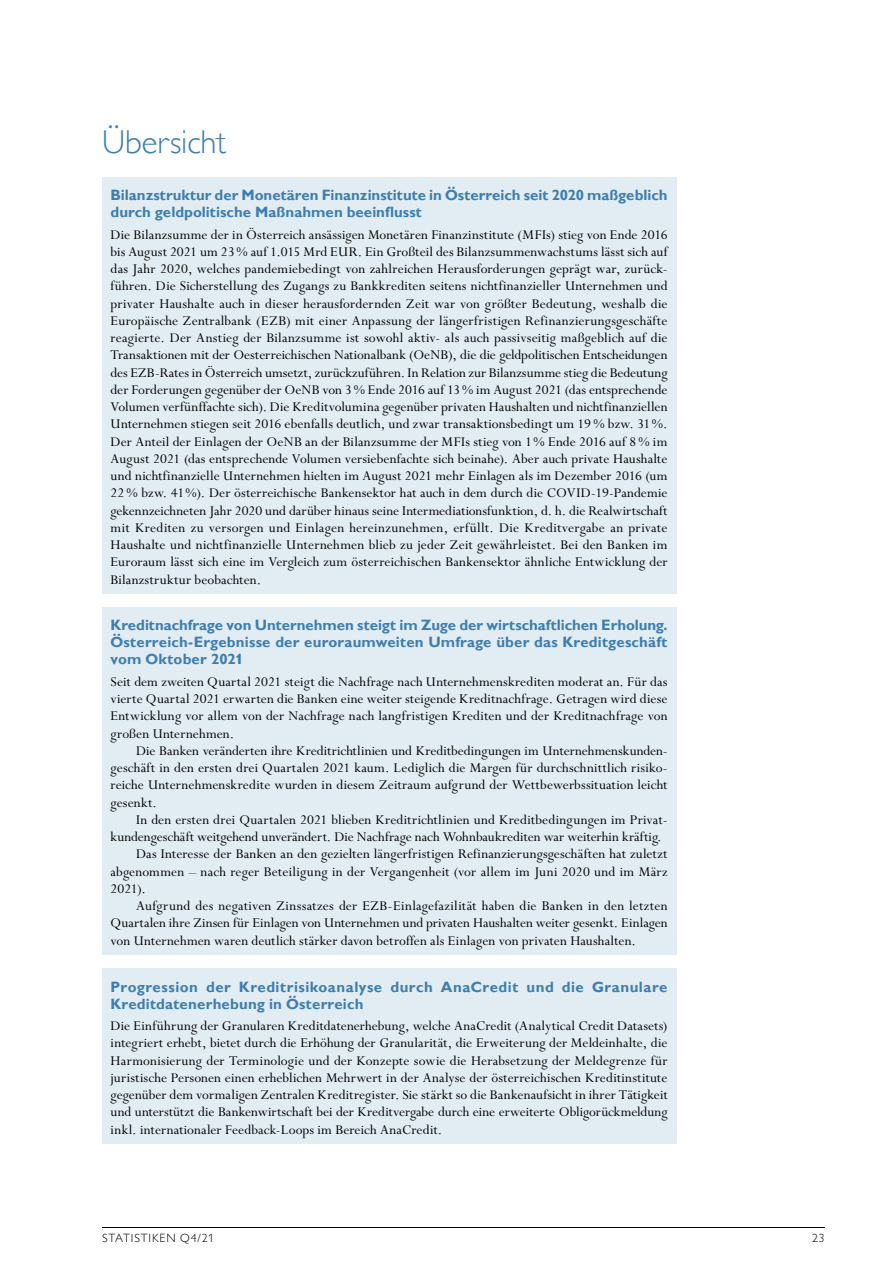
<style>
.page{position:relative;width:893px;height:1263px;background:#fff}
.page>*{position:absolute;margin:0;border:0;box-sizing:border-box;transform-origin:0 0}
.t1{font:300 33px "Gill Sans MT Pro";color:#3e7eaf}
.t2{font:15px/17.2px "Perpetua Std";letter-spacing:.01em;color:#000;text-align:justify}
.t3{font:700 15px/17px "Gill Sans MT Pro";letter-spacing:.005em;color:#3e7eaf}
.t4{font:700 15px/17px "Gill Sans MT Pro";letter-spacing:.03em;color:#3e7eaf}
.t5{font:300 12px "Gill Sans MT Pro";letter-spacing:.075em;color:#000}
</style>
<div class="page">
<hr style="left:102px;top:1227px;width:723px;height:1px;background:#000">
<div style="left:102px;top:177px;width:574px;height:53px;background:#e2ecf3"></div>
<div style="left:102px;top:219px;width:574px;height:374px;background:#e2ecf3"></div>
<div style="left:102px;top:607px;width:574px;height:71px;background:#e2ecf3"></div>
<div style="left:102px;top:667px;width:574px;height:80px;background:#e2ecf3"></div>
<div style="left:102px;top:736px;width:574px;height:80px;background:#e2ecf3"></div>
<div style="left:102px;top:805px;width:574px;height:46px;background:#e2ecf3"></div>
<div style="left:102px;top:839px;width:574px;height:64px;background:#e2ecf3"></div>
<div style="left:102px;top:891px;width:574px;height:63px;background:#e2ecf3"></div>
<div style="left:102px;top:968px;width:574px;height:54px;background:#e2ecf3"></div>
<div style="left:102px;top:1011px;width:574px;height:132px;background:#e2ecf3"></div>
<h1 class="t1" style="left:102px;top:122px;width:126px">Übersicht</h1>
<p class="t3" style="left:111px;top:186px;width:559px">Bilanzstruktur der Monetären Finanzinstitute in Österreich seit 2020 maßgeblich durch geldpolitische Maßnahmen beeinflusst</p>
<p class="t2" style="left:111px;top:226px;width:559px">Die Bilanzsumme der in Österreich ansässigen Monetären Finanzinstitute (MFIs) stieg von Ende 2016 bis August 2021 um 23 % auf 1.015 Mrd EUR. Ein Großteil des Bilanzsummenwachstums lässt sich auf das Jahr 2020, welches pandemiebedingt von zahlreichen Herausforderungen geprägt war, zurück&shy;führen. Die Sicherstellung des Zugangs zu Bankkrediten seitens nichtfinanzieller Unternehmen und privater Haushalte auch in dieser herausfordernden Zeit war von größter Bedeutung, weshalb die Europäische Zentralbank (EZB) mit einer Anpassung der längerfristigen Refinanzierungsgeschäfte reagierte. Der Anstieg der Bilanzsumme ist sowohl aktiv- als auch passivseitig maßgeblich auf die Transaktionen mit der Oesterreichischen Nationalbank (OeNB), die die geldpolitischen Entscheidungen des EZB-Rates in Österreich umsetzt, zurückzuführen. In Relation zur Bilanzsumme stieg die Bedeutung der Forderungen gegenüber der OeNB von 3 % Ende 2016 auf 13 % im August 2021 (das entsprechende Volumen verfünffachte sich). Die Kreditvolumina gegenüber privaten Haushalten und nichtfinanziellen Unternehmen stiegen seit 2016 ebenfalls deutlich, und zwar transaktionsbedingt um 19 % bzw. 31%.<br>Der Anteil der Einlagen der OeNB an der Bilanzsumme der MFIs stieg von 1% Ende 2016 auf 8 % im August 2021 (das entsprechende Volumen versiebenfachte sich beinahe). Aber auch private Haushalte und nichtfinanzielle Unternehmen hielten im August 2021 mehr Einlagen als im Dezember 2016 (um 22 % bzw. 41%). Der österreichische Bankensektor hat auch in dem durch die COVID-19-Pandemie gekennzeichneten Jahr 2020 und darüber hinaus seine Intermediationsfunktion, d. h. die Realwirtschaft mit Krediten zu versorgen und Einlagen hereinzunehmen, erfüllt. Die Kreditvergabe an private Haushalte und nichtfinanzielle Unternehmen blieb zu jeder Zeit gewährleistet. Bei den Banken im Euroraum lässt sich eine im Vergleich zum österreichischen Bankensektor ähnliche Entwicklung der Bilanzstruktur beobachten.</p>
<p class="t3" style="left:111px;top:617px;width:559px;text-align:justify">Kreditnachfrage von Unternehmen steigt im Zuge der wirtschaftlichen Erholung.<br>Österreich-Ergebnisse der euroraumweiten Umfrage über das Kreditgeschäft vom Oktober 2021</p>
<p class="t2" style="left:111px;top:673px;width:558px">Seit dem zweiten Quartal 2021 steigt die Nachfrage nach Unternehmenskrediten moderat an. Für das vierte Quartal 2021 erwarten die Banken eine weiter steigende Kreditnachfrage. Getragen wird diese Entwicklung vor allem von der Nachfrage nach langfristigen Krediten und der Kreditnachfrage von großen Unternehmen.</p>
<p class="t2" style="left:111px;top:742px;width:559px;text-indent:26px">Die Banken veränderten ihre Kreditrichtlinien und Kreditbedingungen im Unternehmenskunden&shy;geschäft in den ersten drei Quartalen 2021 kaum. Lediglich die Margen für durchschnittlich risiko&shy;reiche Unternehmenskredite wurden in diesem Zeitraum aufgrund der Wettbewerbssituation leicht gesenkt.</p>
<p class="t2" style="left:136px;top:811px;width:533px">In den ersten drei Quartalen 2021 blieben Kreditrichtlinien und Kreditbedingungen im Privat-</p>
<p class="t2" style="left:111px;top:829px;width:552px">kundengeschäft weitgehend unverändert. Die Nachfrage nach Wohnbaukrediten war weiterhin kräftig.</p>
<p class="t2" style="left:136px;top:846px;width:533px">Das Interesse der Banken an den gezielten längerfristigen Refinanzierungsgeschäften hat zuletzt</p>
<p class="t2" style="left:111px;top:863px;width:558px">abgenommen – nach reger Beteiligung in der Vergangenheit (vor allem im Juni 2020 und im März</p>
<p class="t2" style="left:111px;top:880px;width:37px">2021).</p>
<p class="t2" style="left:136px;top:898px;width:533px">Aufgrund des negativen Zinssatzes der EZB-Einlagefazilität haben die Banken in den letzten</p>
<p class="t2" style="left:111px;top:915px;width:558px">Quartalen ihre Zinsen für Einlagen von Unternehmen und privaten Haushalten weiter gesenkt. Einlagen</p>
<p class="t2" style="left:111px;top:932px;width:527px">von Unternehmen waren deutlich stärker davon betroffen als Einlagen von privaten Haushalten.</p>
<p class="t4" style="left:111px;top:978px;width:559px">Progression der Kreditrisikoanalyse durch AnaCredit und die Granulare<br>Kreditdatenerhebung in Österreich</p>
<p class="t2" style="left:111px;top:1017px;width:559px">Die Einführung der Granularen Kreditdatenerhebung, welche AnaCredit (Analytical Credit Datasets) integriert erhebt, bietet durch die Erhöhung der Granularität, die Erweiterung der Meldeinhalte, die Harmonisierung der Terminologie und der Konzepte sowie die Herabsetzung der Meldegrenze für juristische Personen einen erheblichen Mehrwert in der Analyse der österreichischen Kreditinstitute gegenüber dem vormaligen Zentralen Kreditregister. Sie stärkt so die Bankenaufsicht in ihrer Tätigkeit und unterstützt die Bankenwirtschaft bei der Kreditvergabe durch eine erweiterte Obligorückmeldung inkl. internationaler Feedback-Loops im Bereich AnaCredit.</p>
<p class="t5" style="left:102px;top:1231px;width:114px">STATISTIKEN Q4/21</p>
<p class="t5" style="left:812px;top:1231px;width:14px">23</p>
</div>
